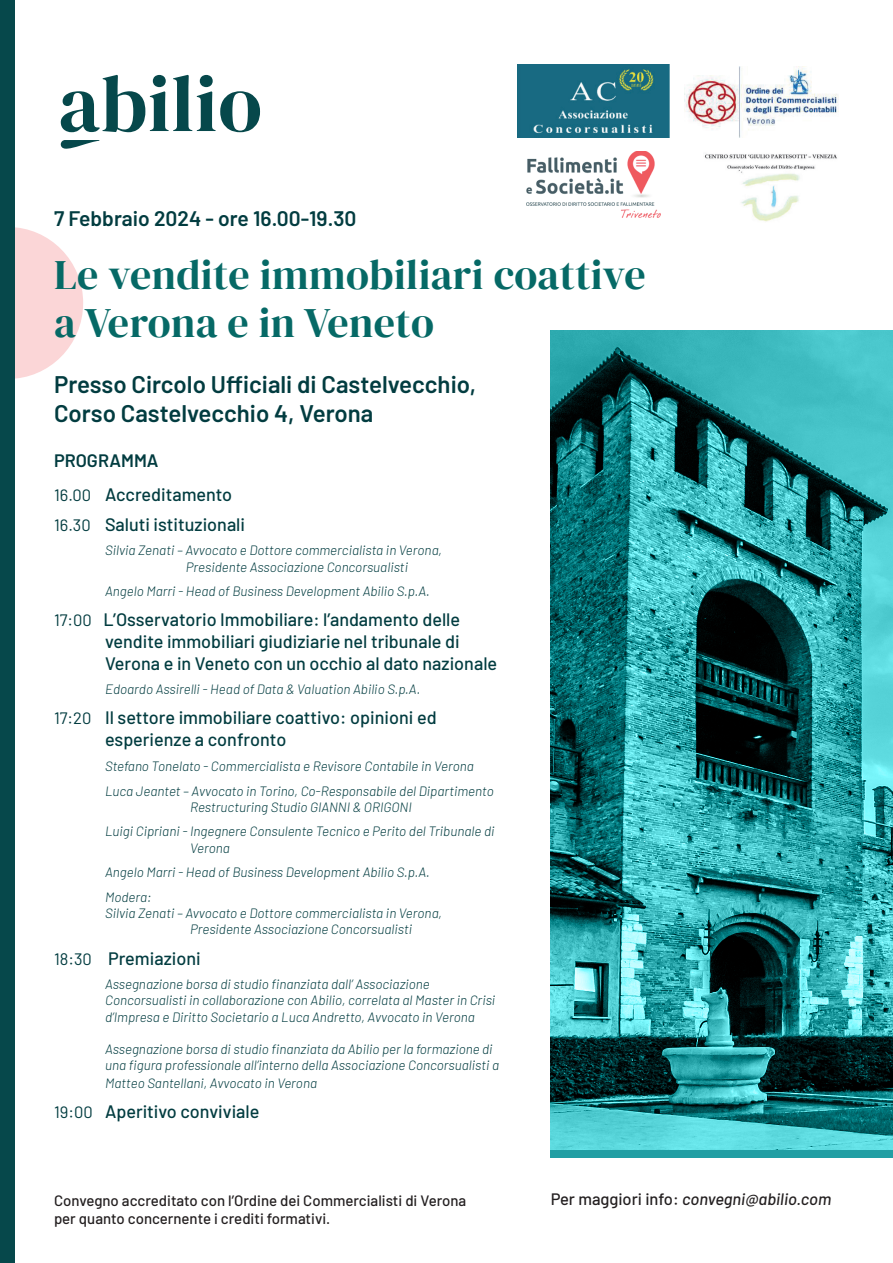
<style>
.page{position:relative;width:893px;height:1263px;background:#fff}
.page>*{position:absolute;margin:0;border:0;box-sizing:border-box;transform-origin:0 0}
.t1{font:42px/48px "DM Serif Display";letter-spacing:.01em;color:#066966}
.t2{font:600 24px/28.8px "Barlow";color:#023c40}
.t3{font:600 21px "Barlow";color:#023c40}
.t4{font:500 18px/21.6px "Barlow";color:#023c40}
.t5{font:italic 500 16.5px "Barlow";color:#231f20}
.t6{font:500 15px/18px "Barlow";color:#231f20}
.t7{font:italic 300 13.5px/16.2px "Barlow";color:#023c40}
.s1{font-weight:600}
.s2{font-weight:400;font-size:16.5px}
.s3{font-style:normal}
</style>
<div class="page">
<svg style="left:15px;top:227px;width:68px;height:152px"></svg>
<div style="left:0;top:0;width:15px;height:1263px;background:#06484b"></div>
<svg style="left:61px;top:75px;width:199px;height:57px"></svg>
<svg style="left:61px;top:140px;width:38px;height:9px"></svg>
<svg style="left:551px;top:330px;width:342px;height:827px;background:#28888c"></svg>
<img style="left:518px;top:64px;width:151px;height:74px">
<img style="left:685px;top:67px;width:154px;height:71px">
<img style="left:527px;top:151px;width:134px;height:66px">
<img style="left:704px;top:154px;width:133px;height:68px">
<h3 class="t3" style="left:54px;top:203px;width:304px">7 Febbraio 2024 - ore 16.00-19.30</h3>
<h1 class="t1" style="left:54px;top:251px;width:593px">Le vendite immobiliari coattive a Verona e in Veneto</h1>
<h2 class="t2" style="left:54px;top:368px;width:424px">Presso Circolo Ufficiali di Castelvecchio,<br>Corso Castelvecchio 4, Verona</h2>
<h3 class="t4" style="left:54px;top:442px;width:180px;line-height:34px"><span class="s1">PROGRAMMA<br></span><span class="s2">16.00</span> Accreditamento</h3>
<h3 class="t4" style="left:54px;top:512px;width:193px"><span class="s2">16.30</span> Saluti istituzionali</h3>
<p class="t7" style="left:186px;top:541px;width:258px;text-indent:-81px">Silvia Zenati – Avvocato e Dottore commercialista in Verona,<br>Presidente Associazione Concorsualisti</p>
<p class="t7" style="left:105px;top:582px;width:326px">Angelo Marri - Head of Business Development Abilio S.p.A.</p>
<h3 class="t4" style="left:105px;top:608px;width:394px;text-indent:-51px"><span class="s2">17:00</span> L’Osservatorio Immobiliare: l’andamento delle vendite immobiliari giudiziarie nel tribunale di<br>Verona e in Veneto con un occhio al dato nazionale</h3>
<p class="t7" style="left:105px;top:680px;width:317px">Edoardo Assirelli - Head of Data &amp; Valuation Abilio S.p.A.</p>
<h3 class="t4" style="left:105px;top:706px;width:333px;text-indent:-51px"><span class="s2">17:20</span> Il settore immobiliare coattivo: opinioni ed esperienze a confronto</h3>
<p class="t7" style="left:105px;top:752px;width:390px;line-height:24.8px">Stefano Tonelato - Commercialista e Revisore Contabile in Verona<br>Luca Jeantet – Avvocato in Torino, Co-Responsabile del Dipartimento</p>
<p class="t7" style="left:105px;top:793px;width:391px;line-height:24.8px;text-align:center">Restructuring Studio GIANNI &amp; ORIGONI<br>Luigi Cipriani - Ingegnere Consulente Tecnico e Perito del Tribunale di</p>
<p class="t7" style="left:105px;top:834px;width:326px;line-height:24.8px;text-indent:85px">Verona<br>Angelo Marri - Head of Business Development Abilio S.p.A.<br>Modera:</p>
<p class="t7" style="left:190px;top:904px;width:253px;text-indent:-85px">Silvia Zenati – Avvocato e Dottore commercialista in Verona,<br>Presidente Associazione Concorsualisti</p>
<h3 class="t4" style="left:54px;top:946px;width:148px"><span class="s2">18:30</span> Premiazioni</h3>
<p class="t7" style="left:105px;top:975px;width:392px">Assegnazione borsa di studio finanziata dall’ Associazione<br>Concorsualisti in collaborazione con Abilio, correlata al Master in Crisi d’Impresa e Diritto Societario a Luca Andretto, Avvocato in Verona</p>
<p class="t7" style="left:105px;top:1040px;width:395px">Assegnazione borsa di studio finanziata da Abilio per la formazione di una figura professionale all’interno della Associazione Concorsualisti a</p>
<p class="t7" style="left:105px;top:1074px;width:214px">Matteo Santellani, Avvocato in Verona</p>
<h3 class="t4" style="left:54px;top:1100px;width:207px"><span class="s2">19:00</span> Aperitivo conviviale</h3>
<p class="t6" style="left:54px;top:1190px;width:414px">Convegno accreditato con l’Ordine dei Commercialisti di Verona per quanto concernente i crediti formativi.</p>
<p class="t5" style="left:551px;top:1187px;width:282px"><span class="s3">Per maggiori info:</span> convegni@abilio.com</p>
</div>
